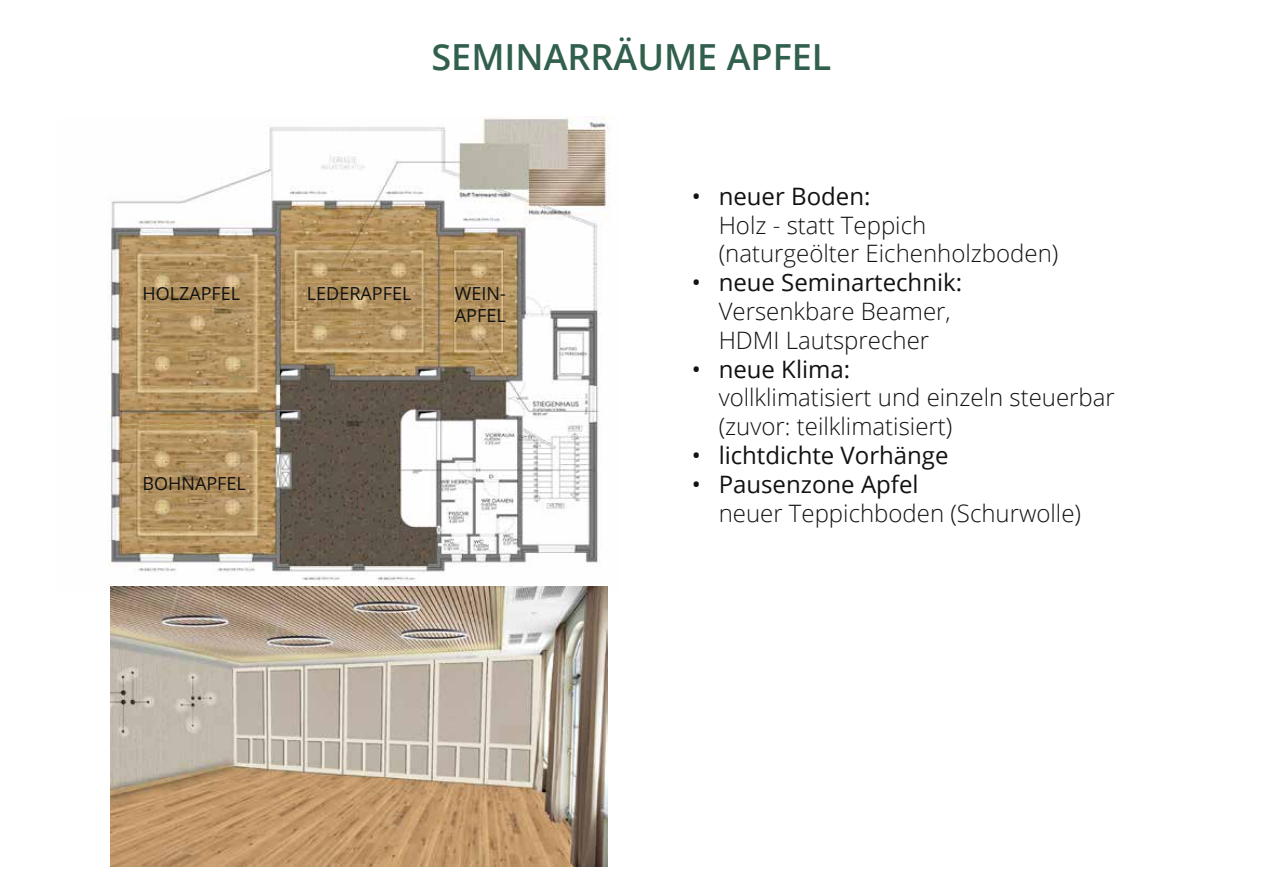
<style>
.page{position:relative;width:1263px;height:893px;background:#fff}
.page>*{position:absolute;margin:0;border:0;box-sizing:border-box;transform-origin:0 0}
.t1{font:600 36px "Open Sans";color:#31604d}
.t2{font:300 24px/28.8px "Open Sans";color:#121212}
.t3{font:24px "Open Sans";color:#121212}
.t4{font:18px/21.6px "Open Sans";color:#121212}
</style>
<div class="page">
<img style="left:108px;top:117px;width:502px;height:474px">
<img style="left:111px;top:587px;width:497px;height:279px">
<h1 class="t1" style="left:431px;top:32px;width:401px">SEMINARRÄUME APFEL</h1>
<p class="t4" style="left:142px;top:282px;width:99px">HOLZAPFEL</p>
<p class="t4" style="left:307px;top:282px;width:106px">LEDERAPFEL</p>
<p class="t4" style="left:455px;top:282px;width:53px">WEIN-<br>APFEL</p>
<p class="t4" style="left:142px;top:472px;width:105px">BOHNAPFEL</p>
<p class="t3" style="left:692px;top:180px;width:180px">• neuer Boden:</p>
<p class="t2" style="left:719px;top:210px;width:341px">Holz - statt Teppich (naturgeölter Eichenholzboden)</p>
<p class="t3" style="left:692px;top:266px;width:272px">• neue Seminartechnik:</p>
<p class="t2" style="left:719px;top:296px;width:234px">Versenkbare Beamer,<br>HDMI Lautsprecher</p>
<p class="t3" style="left:692px;top:352px;width:160px">• neue Klima:</p>
<p class="t2" style="left:719px;top:383px;width:398px">vollklimatisiert und einzeln steuerbar (zuvor: teilklimatisiert)</p>
<p class="t3" style="left:692px;top:439px;width:258px">• lichtdichte Vorhänge</p>
<p class="t3" style="left:692px;top:468px;width:228px">• Pausenzone Apfel</p>
<p class="t2" style="left:719px;top:498px;width:364px">neuer Teppichboden (Schurwolle)</p>
</div>
